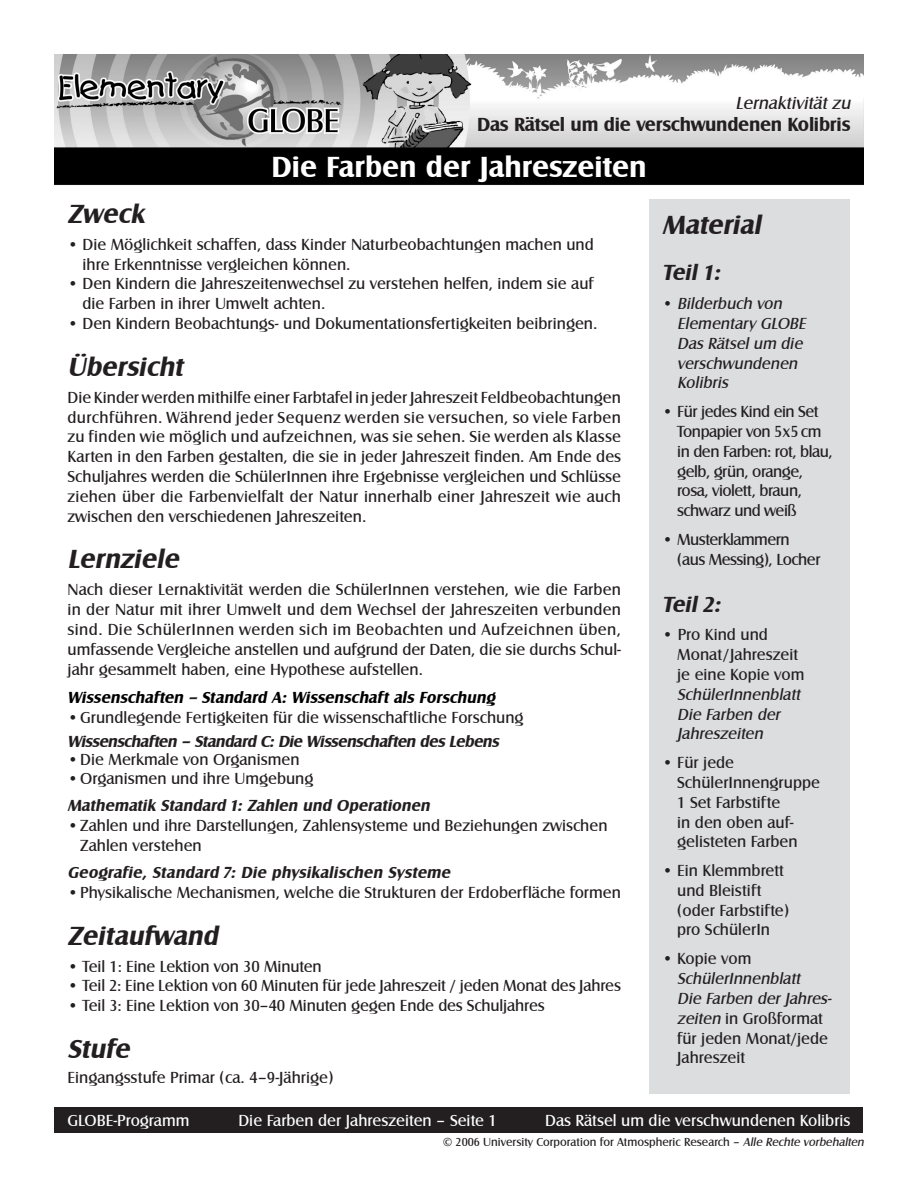
<style>
.page{position:relative;width:918px;height:1188px;background:#fff}
.page>*{position:absolute;margin:0;border:0;box-sizing:border-box;transform-origin:0 0}
.t1{font:700 30px "Castle T";color:#fff}
.t2{font:italic 700 27px "Castle T";color:#231f20}
.t3{font:italic 700 22.5px "Castle T";color:#231f20}
.t4{font:700 19.5px "Castle T";letter-spacing:-.015em;color:#231f20}
.t5{font:italic 18px "Castle T";color:#231f20}
.t6{font:16.5px/19.8px "Castle T";color:#231f20}
.t7{font:italic 16.5px/19.8px "Castle T";color:#231f20}
.t8{font:16.5px/19.8px "Castle T";letter-spacing:-.03em;color:#231f20}
.t9{font:italic 700 16.5px "Castle T";letter-spacing:.015em;color:#231f20}
.t10{font:16.5px "Castle T";color:#fff}
.t11{font:italic 700 16.5px "Castle T";color:#000}
.t12{font:12px "Castle T";color:#231f20}
.s1{color:#231f20}
.s2{font-style:normal}
.s3{font-style:italic}
</style>
<div class="page">
<div style="left:55px;top:1108px;width:808px;height:25px;background:#231f20"></div>
<img style="left:54px;top:54px;width:810px;height:131px">
<div style="left:650px;top:199px;width:200px;height:895px;background:#dcdddf"></div>
<p class="t5" style="left:735px;top:93px;width:120px">Lernaktivität zu</p>
<p class="t4" style="left:477px;top:113px;width:375px">Das Rätsel um die verschwundenen Kolibris</p>
<h1 class="t1" style="left:271px;top:150px;width:377px">Die Farben der Jahreszeiten</h1>
<h2 class="t2" style="left:68px;top:198px;width:78px">Zweck</h2>
<p class="t6" style="left:82px;top:235px;width:513px;text-indent:-15px">• Die Möglichkeit schaffen, dass Kinder Naturbeobachtungen machen und ihre Erkenntnisse vergleichen können.</p>
<p class="t6" style="left:82px;top:274px;width:513px;text-indent:-15px">• Den Kindern die Jahreszeitenwechsel zu verstehen helfen, indem sie auf die Farben in ihrer Umwelt achten.</p>
<p class="t6" style="left:67px;top:314px;width:531px">• Den Kindern Beobachtungs- und Dokumentationsfertigkeiten beibringen.</p>
<h2 class="t2" style="left:68px;top:351px;width:122px">Übersicht</h2>
<p class="t6" style="left:68px;top:388px;width:555px;text-align:justify">Die Kinder werden mithilfe einer Farbtafel in jeder Jahreszeit Feldbeobachtungen durchführen. Während jeder Sequenz werden sie versuchen, so viele Farben zu finden wie möglich und aufzeichnen, was sie sehen. Sie werden als Klasse Karten in den Farben gestalten, die sie in jeder Jahreszeit finden. Am Ende des Schuljahres werden die SchülerInnen ihre Ergebnisse vergleichen und Schlüsse ziehen über die Farbenvielfalt der Natur innerhalb einer Jahreszeit wie auch zwischen den verschiedenen Jahreszeiten.</p>
<h2 class="t2" style="left:68px;top:544px;width:118px">Lernziele</h2>
<p class="t6" style="left:67px;top:580px;width:555px;text-align:justify">Nach dieser Lernaktivität werden die SchülerInnen verstehen, wie die Farben in der Natur mit ihrer Umwelt und dem Wechsel der Jahreszeiten verbunden sind. Die SchülerInnen werden sich im Beobachten und Aufzeichnen üben, umfassende Vergleiche anstellen und aufgrund der Daten, die sie durchs Schul&shy;jahr gesammelt haben, eine Hypothese aufstellen.</p>
<p class="t11" style="left:68px;top:688px;width:433px">Wissenschaften <span class="s1">–</span> Standard A: Wissenschaft als Forschung</p>
<p class="t6" style="left:68px;top:708px;width:458px">• Grundlegende Fertigkeiten für die wissenschaftliche Forschung</p>
<p class="t9" style="left:68px;top:732px;width:436px">Wissenschaften – Standard C:Die Wissenschaften desLebens</p>
<p class="t6" style="left:68px;top:749px;width:234px">• Die Merkmale von Organismen</p>
<p class="t6" style="left:68px;top:769px;width:248px">• Organismen und ihre Umgebung</p>
<p class="t9" style="left:68px;top:796px;width:367px">Mathematik Standard 1: Zahlen und Operationen</p>
<p class="t6" style="left:80px;top:816px;width:529px;text-indent:-13px">• Zahlen und ihre Darstellungen, Zahlensysteme und Beziehungen zwischen<br>Zahlen verstehen</p>
<p class="t9" style="left:68px;top:863px;width:388px">Geografie, Standard 7: Die physikalischen Systeme</p>
<p class="t6" style="left:68px;top:883px;width:555px">• Physikalische Mechanismen, welche die Strukturen der Erdoberfläche formen</p>
<h2 class="t2" style="left:68px;top:920px;width:158px">Zeitaufwand</h2>
<p class="t6" style="left:68px;top:956px;width:256px">• Teil 1: Eine Lektion von 30 Minuten</p>
<p class="t6" style="left:67px;top:976px;width:555px">• Teil 2: Eine Lektion von 60 Minuten für jede Jahreszeit / jeden Monat des Jahres</p>
<p class="t6" style="left:67px;top:996px;width:479px">• Teil 3: Eine Lektion von 30–40 Minuten gegen Ende des Schuljahres</p>
<h2 class="t2" style="left:68px;top:1033px;width:69px">Stufe</h2>
<p class="t6" style="left:68px;top:1068px;width:268px">Eingangsstufe Primar (ca. 4–9-Jährige)</p>
<h2 class="t2" style="left:662px;top:209px;width:106px">Material</h2>
<h3 class="t3" style="left:662px;top:260px;width:64px">Teil1:</h3>
<p class="t7" style="left:677px;top:294px;width:133px;text-indent:-15px"><span class="s2">•</span> Bilderbuch von<br>Elementary GLOBE<br>Das Rätsel um die verschwundenen<br>Kolibris</p>
<p class="t8" style="left:677px;top:402px;width:157px;text-indent:-15px">• Für jedes Kind ein Set<br>Tonpapier von 5x5 cm in den Farben: rot, blau, gelb, grün, orange, rosa, violett, braun, schwarz und weiß</p>
<p class="t8" style="left:677px;top:530px;width:145px;text-indent:-15px">• Musterklammern (aus Messing), Locher</p>
<h3 class="t3" style="left:662px;top:591px;width:64px">Teil2:</h3>
<p class="t6" style="left:677px;top:625px;width:129px;text-indent:-15px">• Pro Kind und<br>Monat/Jahreszeit je eine Kopie vom</p>
<p class="t7" style="left:677px;top:685px;width:128px">SchülerInnenblatt<br>Die Farben der<br>Jahreszeiten</p>
<p class="t6" style="left:677px;top:753px;width:144px;text-indent:-15px">• Für jede<br>SchülerInnengruppe<br>1 Set Farbstifte<br>in den oben auf&shy;gelisteten Farben</p>
<p class="t6" style="left:677px;top:861px;width:114px;text-indent:-15px">• Ein Klemmbrett und Bleistift (oder Farbstifte) pro SchülerIn</p>
<p class="t6" style="left:662px;top:949px;width:91px">• Kopie vom</p>
<p class="t7" style="left:677px;top:969px;width:159px">SchülerInnenblatt<br>Die Farben der Jahres&shy;zeiten<span class="s2">in Großformat für jeden Monat/jede<br>Jahreszeit</span></p>
<p class="t10" style="left:68px;top:1111px;width:124px">GLOBE-Programm</p>
<p class="t10" style="left:238px;top:1111px;width:260px">Die Farben der Jahreszeiten – Seite 1</p>
<p class="t10" style="left:545px;top:1111px;width:307px">Das Rätsel um die verschwundenen Kolibris</p>
<p class="t12" style="left:443px;top:1135px;width:425px">© 2006 University Corporation for Atmospheric Research – <span class="s3">AlleRechtevorbehalten</span></p>
</div>
